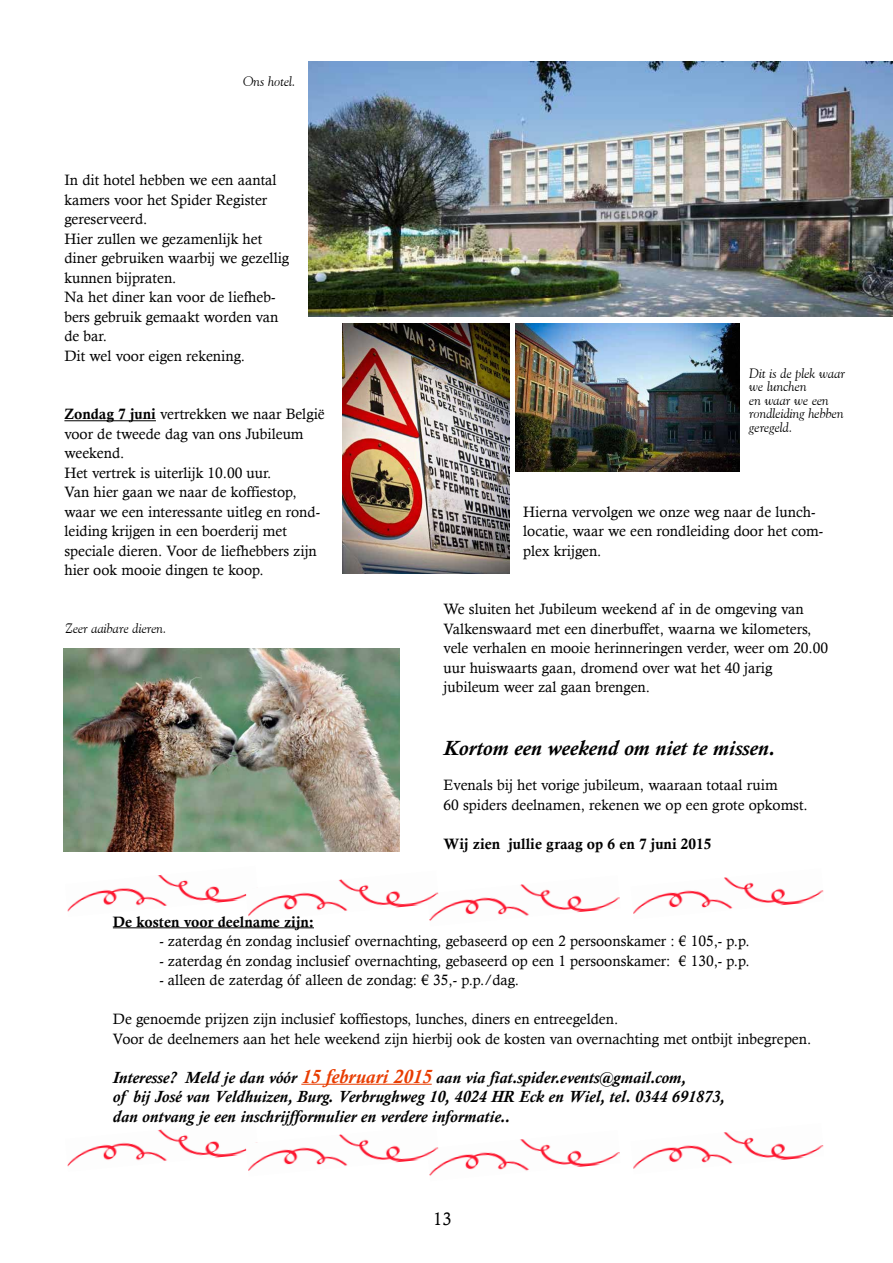
<style>
.page{position:relative;width:893px;height:1263px;background:#fff}
.page>*{position:absolute;margin:0;border:0;box-sizing:border-box;transform-origin:0 0}
.t1{font:italic 700 21px "Calisto";color:#000}
.t2{font:18px "Calisto";color:#000}
.t3{font:italic 700 16.5px/19.5px "Calisto";color:#000}
.t4{font:15px/19.5px "Calisto";color:#000}
.t5{font:15px "Calis MT Bol";color:#000}
.t6{font:italic 13.5px/13.5px "Goudy Old Style BT";color:#000}
.s1{font-family:"Calis MT Bol"}
.s2{font-size:19.5px;color:#e83c00}
</style>
<div class="page">
<hr style="left:64px;top:420px;width:92px;height:1px;background:#000">
<img style="left:342px;top:323px;width:167px;height:250px">
<img style="left:64px;top:648px;width:336px;height:203px">
<img style="left:67px;top:875px;width:179px;height:37px">
<img style="left:439px;top:884px;width:181px;height:32px">
<img style="left:246px;top:879px;width:193px;height:42px">
<img style="left:633px;top:877px;width:191px;height:37px">
<img style="left:67px;top:1129px;width:179px;height:38px">
<img style="left:439px;top:1139px;width:181px;height:32px">
<img style="left:246px;top:1134px;width:193px;height:42px">
<img style="left:633px;top:1132px;width:191px;height:37px">
<img style="left:308px;top:61px;width:585px;height:256px">
<img style="left:516px;top:323px;width:224px;height:149px">
<hr style="left:113px;top:927px;width:201px;height:1px;background:#000">
<hr style="left:301px;top:1084px;width:131px;height:1px;background:#e83c00">
<p class="t6" style="left:243px;top:75px;width:54px">Ons hotel.</p>
<p class="t4" style="left:64px;top:170px;width:226px">In dit hotel hebben we een aantal kamers voor het Spider Register gereserveerd.<br>Hier zullen we gezamenlijk het diner gebruiken waarbij we gezellig kunnen bijpraten.<br>Na het diner kan voor de liefheb&shy;bers gebruik gemaakt worden van de bar.<br>Dit wel voor eigen rekening.</p>
<p class="t4" style="left:64px;top:404px;width:262px"><span class="s1">Zondag 7 juni</span> vertrekken we naar België voor de tweede dag van ons Jubileum weekend.<br>Het vertrek is uiterlijk 10.00 uur.<br>Van hier gaan we naar de koffiestop, waar we een interessante uitleg en rond&shy;leiding krijgen in een boerderij met speciale dieren. Voor de liefhebbers zijn hier ook mooie dingen te koop.</p>
<p class="t6" style="left:66px;top:622px;width:102px">Zeer aaibare dieren.</p>
<p class="t6" style="left:749px;top:366px;width:97px">Dit is de plek waar we lunchen<br>en waar we een rondleiding hebben geregeld.</p>
<p class="t4" style="left:523px;top:502px;width:302px">Hierna vervolgen we onze weg naar de lunch&shy;locatie, waar we een rondleiding door het com&shy;plex krijgen.</p>
<p class="t4" style="left:444px;top:599px;width:386px">We sluiten het Jubileum weekend af in de omgeving van Valkenswaard met een dinerbuffet, waarna we kilometers, vele verhalen en mooie herinneringen verder, weer om 20.00 uur huiswaarts gaan, dromend over wat het 40 jarig jubileum weer zal gaan brengen.</p>
<h1 class="t1" style="left:444px;top:736px;width:332px">Kortom een weekend om niet te missen.</h1>
<p class="t4" style="left:444px;top:775px;width:366px">Evenals bij het vorige jubileum, waaraan totaal ruim<br>60 spiders deelnamen, rekenen we op een grote opkomst.</p>
<p class="t5" style="left:444px;top:835px;width:269px">Wij zien jullie graag op 6 en 7 juni 2015</p>
<p class="t5" style="left:113px;top:913px;width:203px">De kosten voor deelname zijn:</p>
<p class="t4" style="left:159px;top:931px;width:592px">- zaterdag én zondag inclusief overnachting, gebaseerd op een 2 persoonskamer : € 105,- p.p.</p>
<p class="t4" style="left:159px;top:950px;width:592px">- zaterdag én zondag inclusief overnachting, gebaseerd op een 1 persoonskamer: € 130,- p.p.</p>
<p class="t4" style="left:159px;top:970px;width:361px">- alleen de zaterdag óf alleen de zondag: € 35,- p.p./dag.</p>
<p class="t4" style="left:113px;top:1009px;width:700px">De genoemde prijzen zijn inclusief koffiestops, lunches, diners en entreegelden.<br>Voor de deelnemers aan het hele weekend zijn hierbij ook de kosten van overnachting met ontbijt inbegrepen.</p>
<p class="t3" style="left:113px;top:1067px;width:613px">Interesse? Meld je dan vóór <span class="s2">15 februari 2015</span> aan via fiat.spider.events@gmail.com,<br>of bij José van Veldhuizen, Burg. Verbrughweg 10, 4024 HR Eck en Wiel, tel. 0344 691873, dan ontvang je een inschrijfformulier en verdere informatie..</p>
<p class="t2" style="left:433px;top:1208px;width:20px">13</p>
</div>
